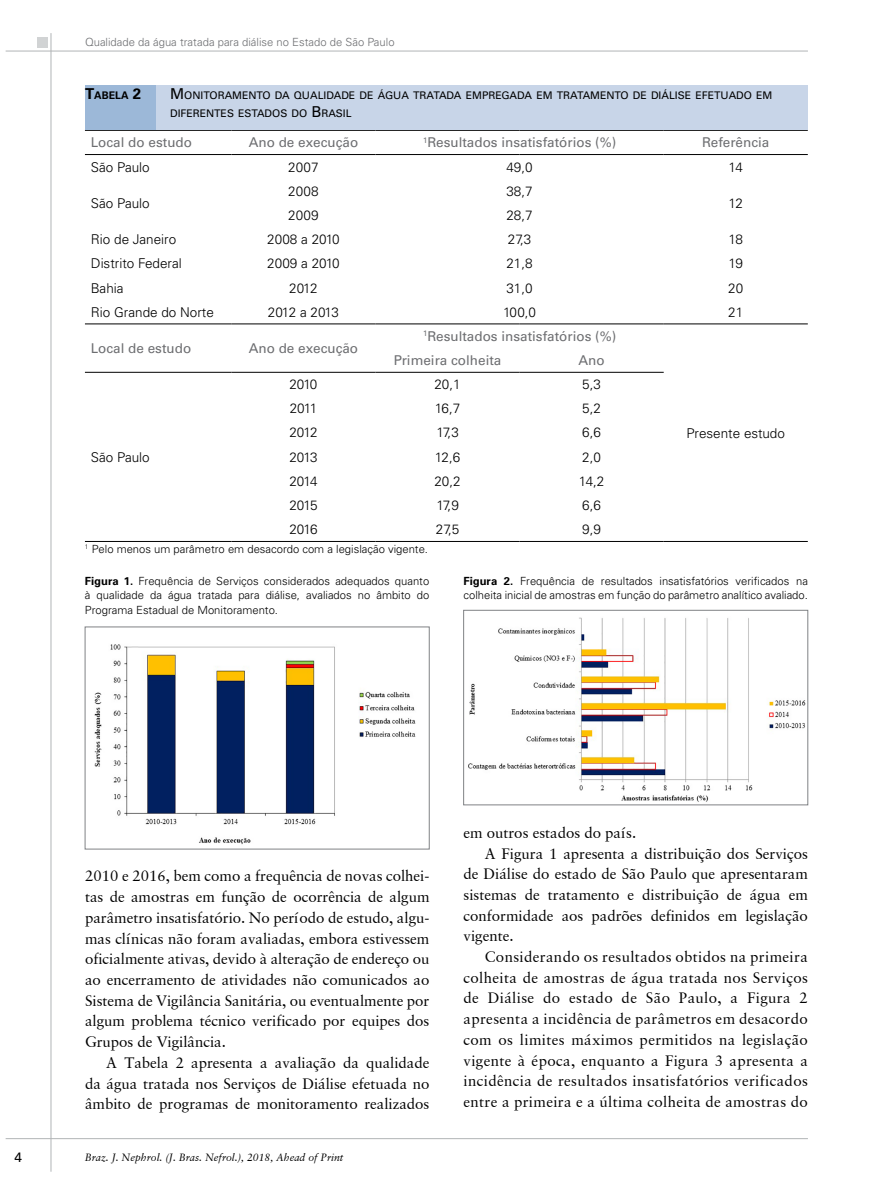
<style>
.page{position:relative;width:893px;height:1191px;background:#fff}
.page>*{position:absolute;margin:0;border:0;box-sizing:border-box;transform-origin:0 0}
.t1{font:15px/20.7px "Garamond Retrospective S Si";letter-spacing:.025em;color:#000;text-align:justify}
.t2{font:15px "Garamond Retrospective S Si";color:#000}
.t3{font:300 13.5px "Univers LT Std";color:#000}
.t4{font:13.5px "Univers LT Std";color:#6d6e71}
.t5{font:300 13.5px "Univers LT Std";letter-spacing:-.05em;color:#000}
.t6{font:13.5px "Univers LT Std";color:#000}
.t7{font:300 11.25px/14.2px "Univers LT Std";color:#000;text-align:justify}
.t8{font:300 11.25px "Univers LT Std";color:#6d6e71}
.t9{font:10.5px/18px "Univers LT Std";color:#000}
.t10{font:italic 10.5px "Garamond Retrospective S Si";color:#000}
.t11{font:700 10.5px "Univers LT Std";color:#000}
.s1{font-size:15px}
.s2{font-weight:400;font-size:15px}
.s3{font-family:"Univers 65 Bold";font-weight:400}
</style>
<div class="page">
<div style="left:37px;top:37px;width:11px;height:11px;background:#d1d3d4"></div>
<hr style="left:6px;top:51px;width:802px;height:1px;background:#b1b4b6">
<hr style="left:51px;top:33px;width:1px;height:1138px;background:#b1b4b6">
<hr style="left:6px;top:1138px;width:802px;height:1px;background:#b1b4b6">
<img style="left:94px;top:644px;width:322px;height:201px">
<img style="left:468px;top:617px;width:338px;height:185px">
<div style="left:463px;top:610px;width:345px;height:195px;border:1px solid #808285"></div>
<hr style="left:85px;top:130px;width:146px;height:1px;background:#000">
<hr style="left:231px;top:130px;width:145px;height:1px;background:#000">
<hr style="left:376px;top:130px;width:144px;height:1px;background:#000">
<hr style="left:520px;top:130px;width:144px;height:1px;background:#000">
<hr style="left:664px;top:130px;width:144px;height:1px;background:#000">
<hr style="left:85px;top:154px;width:146px;height:1px;background:#000">
<hr style="left:231px;top:154px;width:145px;height:1px;background:#000">
<hr style="left:376px;top:154px;width:144px;height:1px;background:#000">
<hr style="left:520px;top:154px;width:144px;height:1px;background:#000">
<hr style="left:664px;top:154px;width:144px;height:1px;background:#000">
<hr style="left:231px;top:541px;width:145px;height:1px;background:#000">
<hr style="left:376px;top:541px;width:144px;height:1px;background:#000">
<hr style="left:520px;top:541px;width:144px;height:1px;background:#000">
<hr style="left:85px;top:541px;width:146px;height:1px;background:#000">
<hr style="left:85px;top:324px;width:146px;height:1px;background:#000">
<hr style="left:231px;top:324px;width:145px;height:1px;background:#000">
<hr style="left:85px;top:372px;width:146px;height:1px;background:#000">
<hr style="left:231px;top:372px;width:145px;height:1px;background:#000">
<hr style="left:376px;top:324px;width:144px;height:1px;background:#000">
<hr style="left:520px;top:324px;width:144px;height:1px;background:#000">
<hr style="left:664px;top:324px;width:144px;height:1px;background:#000">
<hr style="left:664px;top:541px;width:144px;height:1px;background:#000">
<hr style="left:376px;top:372px;width:144px;height:1px;background:#000">
<hr style="left:520px;top:372px;width:144px;height:1px;background:#000">
<div style="left:85px;top:86px;width:723px;height:44px;background:#c8d5e8"></div>
<div style="left:85px;top:86px;width:71px;height:44px;background:#9cb8d8"></div>
<p class="t8" style="left:85px;top:36px;width:311px">Qualidade da água tratada para diálise no Estado de São Paulo</p>
<p class="t11" style="left:85px;top:89px;width:78px"><span class="s1">T</span>ABELA <span class="s1">2</span> <span class="s2">M</span></p>
<p class="t9" style="left:170px;top:86px;width:604px;text-indent:14px">ONITORAMENTO DA QUALIDADE DE ÁGUA TRATADA EMPREGADA EM TRATAMENTO DE DIÁLISE EFETUADO EM<br>DIFERENTES ESTADOS DO <span class="s1">B</span>RASIL</p>
<p class="t4" style="left:91px;top:134px;width:103px">Local do estudo</p>
<p class="t4" style="left:249px;top:134px;width:111px">Ano de execução</p>
<p class="t4" style="left:423px;top:134px;width:195px"><sup>1</sup>Resultados insatisfatórios (%)</p>
<p class="t4" style="left:702px;top:134px;width:69px">Referência</p>
<p class="t3" style="left:91px;top:159px;width:60px">São Paulo</p>
<p class="t3" style="left:288px;top:159px;width:32px">2007</p>
<p class="t3" style="left:506px;top:159px;width:28px">49,0</p>
<p class="t3" style="left:729px;top:159px;width:16px">14</p>
<p class="t3" style="left:91px;top:195px;width:60px">São Paulo</p>
<p class="t3" style="left:288px;top:183px;width:32px">2008</p>
<p class="t3" style="left:506px;top:183px;width:28px">38,7</p>
<p class="t3" style="left:729px;top:195px;width:16px">12</p>
<p class="t3" style="left:288px;top:207px;width:32px">2009</p>
<p class="t3" style="left:506px;top:207px;width:28px">28,7</p>
<p class="t3" style="left:91px;top:231px;width:87px">Rio de Janeiro</p>
<p class="t3" style="left:267px;top:231px;width:74px">2008 a 2010</p>
<p class="t3" style="left:508px;top:231px;width:25px">27,3</p>
<p class="t3" style="left:728px;top:231px;width:16px">18</p>
<p class="t3" style="left:91px;top:255px;width:92px">Distrito Federal</p>
<p class="t3" style="left:267px;top:255px;width:74px">2009 a 2010</p>
<p class="t3" style="left:506px;top:255px;width:28px">21,8</p>
<p class="t3" style="left:729px;top:255px;width:16px">19</p>
<p class="t3" style="left:91px;top:280px;width:34px">Bahia</p>
<p class="t3" style="left:289px;top:280px;width:30px">2012</p>
<p class="t3" style="left:506px;top:280px;width:28px">31,0</p>
<p class="t3" style="left:728px;top:280px;width:17px">20</p>
<p class="t3" style="left:91px;top:304px;width:125px">Rio Grande do Norte</p>
<p class="t5" style="left:268px;top:304px;width:72px">2012 a 2013</p>
<p class="t3" style="left:503px;top:304px;width:35px">100,0</p>
<p class="t3" style="left:728px;top:304px;width:17px">21</p>
<p class="t4" style="left:91px;top:340px;width:102px">Local de estudo</p>
<p class="t4" style="left:249px;top:340px;width:111px">Ano de execução</p>
<p class="t4" style="left:423px;top:328px;width:195px"><sup>1</sup>Resultados insatisfatórios (%)</p>
<p class="t4" style="left:394px;top:352px;width:109px">Primeira colheita</p>
<p class="t4" style="left:579px;top:352px;width:28px">Ano</p>
<p class="t3" style="left:289px;top:376px;width:29px">2010</p>
<p class="t3" style="left:434px;top:376px;width:28px">20,1</p>
<p class="t3" style="left:582px;top:376px;width:20px">5,3</p>
<p class="t3" style="left:290px;top:400px;width:29px">2011</p>
<p class="t3" style="left:435px;top:400px;width:27px">16,7</p>
<p class="t3" style="left:582px;top:400px;width:20px">5,2</p>
<p class="t3" style="left:289px;top:424px;width:30px">2012</p>
<p class="t3" style="left:436px;top:424px;width:24px">17,3</p>
<p class="t3" style="left:582px;top:424px;width:20px">6,6</p>
<p class="t3" style="left:289px;top:449px;width:30px">2013</p>
<p class="t3" style="left:435px;top:449px;width:27px">12,6</p>
<p class="t3" style="left:582px;top:449px;width:20px">2,0</p>
<p class="t3" style="left:289px;top:473px;width:30px">2014</p>
<p class="t3" style="left:434px;top:473px;width:28px">20,2</p>
<p class="t3" style="left:579px;top:473px;width:27px">14,2</p>
<p class="t3" style="left:289px;top:497px;width:30px">2015</p>
<p class="t3" style="left:436px;top:497px;width:24px">17,9</p>
<p class="t3" style="left:582px;top:497px;width:20px">6,6</p>
<p class="t3" style="left:289px;top:521px;width:30px">2016</p>
<p class="t3" style="left:436px;top:521px;width:25px">27,5</p>
<p class="t3" style="left:582px;top:521px;width:20px">9,9</p>
<p class="t7" style="left:85px;top:542px;width:345px"><sup>1</sup> Pelo menos um parâmetro em desacordo com a legislação vigente.</p>
<p class="t3" style="left:91px;top:449px;width:60px">São Paulo</p>
<p class="t3" style="left:686px;top:425px;width:100px">Presente estudo</p>
<p class="t7" style="left:85px;top:574px;width:346px"><span class="s3">Figura 1.</span> Frequência de Serviços considerados adequados quanto à qualidade da água tratada para diálise, avaliados no âmbito do Programa Estadual de Monitoramento.</p>
<p class="t7" style="left:463px;top:574px;width:346px"><span class="s3">Figura 2.</span> Frequência de resultados insatisfatórios verificados na colheita inicial de amostras em função do parâmetro analítico avaliado.</p>
<p class="t6" style="left:14px;top:1149px;width:9px">4</p>
<p class="t1" style="left:85px;top:865px;width:346px">2010 e 2016, bem como a frequência de novas colhei&shy;tas de amostras em função de ocorrência de algum parâmetro insatisfatório. No período de estudo, algu&shy;mas clínicas não foram avaliadas, embora estivessem oficialmente ativas, devido à alteração de endereço ou ao encerramento de atividades não comunicados ao Sistema de Vigilância Sanitária, ou eventualmente por algum problema técnico verificado por equipes dos Grupos de Vigilância.</p>
<p class="t1" style="left:85px;top:1052px;width:346px;text-indent:21px">A Tabela 2 apresenta a avaliação da qualidade da água tratada nos Serviços de Diálise efetuada no âmbito de programas de monitoramento realizados</p>
<p class="t10" style="left:85px;top:1151px;width:260px">Braz. J. Nephrol. (J. Bras. Nefrol.), 2018, Ahead of Print</p>
<p class="t2" style="left:463px;top:823px;width:174px">em outros estados do país.</p>
<p class="t2" style="left:485px;top:844px;width:325px">A Figura 1 apresenta a distribuição dos Serviços</p>
<p class="t2" style="left:463px;top:865px;width:346px">de Diálise do estado de São Paulo que apresentaram</p>
<p class="t2" style="left:463px;top:885px;width:346px">sistemas de tratamento e distribuição de água em</p>
<p class="t2" style="left:463px;top:906px;width:346px">conformidade aos padrões definidos em legislação</p>
<p class="t2" style="left:463px;top:927px;width:51px">vigente.</p>
<p class="t1" style="left:485px;top:946px;width:325px">Considerando os resultados obtidos na primeira</p>
<p class="t1" style="left:463px;top:967px;width:346px">colheita de amostras de água tratada nos Serviços</p>
<p class="t1" style="left:463px;top:987px;width:346px">de Diálise do estado de São Paulo, a Figura 2</p>
<p class="t1" style="left:463px;top:1008px;width:346px">apresenta a incidência de parâmetros em desacordo</p>
<p class="t1" style="left:463px;top:1029px;width:346px">com os limites máximos permitidos na legislação</p>
<p class="t1" style="left:463px;top:1049px;width:346px">vigente à época, enquanto a Figura 3 apresenta a</p>
<p class="t1" style="left:463px;top:1070px;width:346px">incidência de resultados insatisfatórios verificados</p>
<p class="t1" style="left:463px;top:1091px;width:346px">entre a primeira e a última colheita de amostras do</p>
</div>
